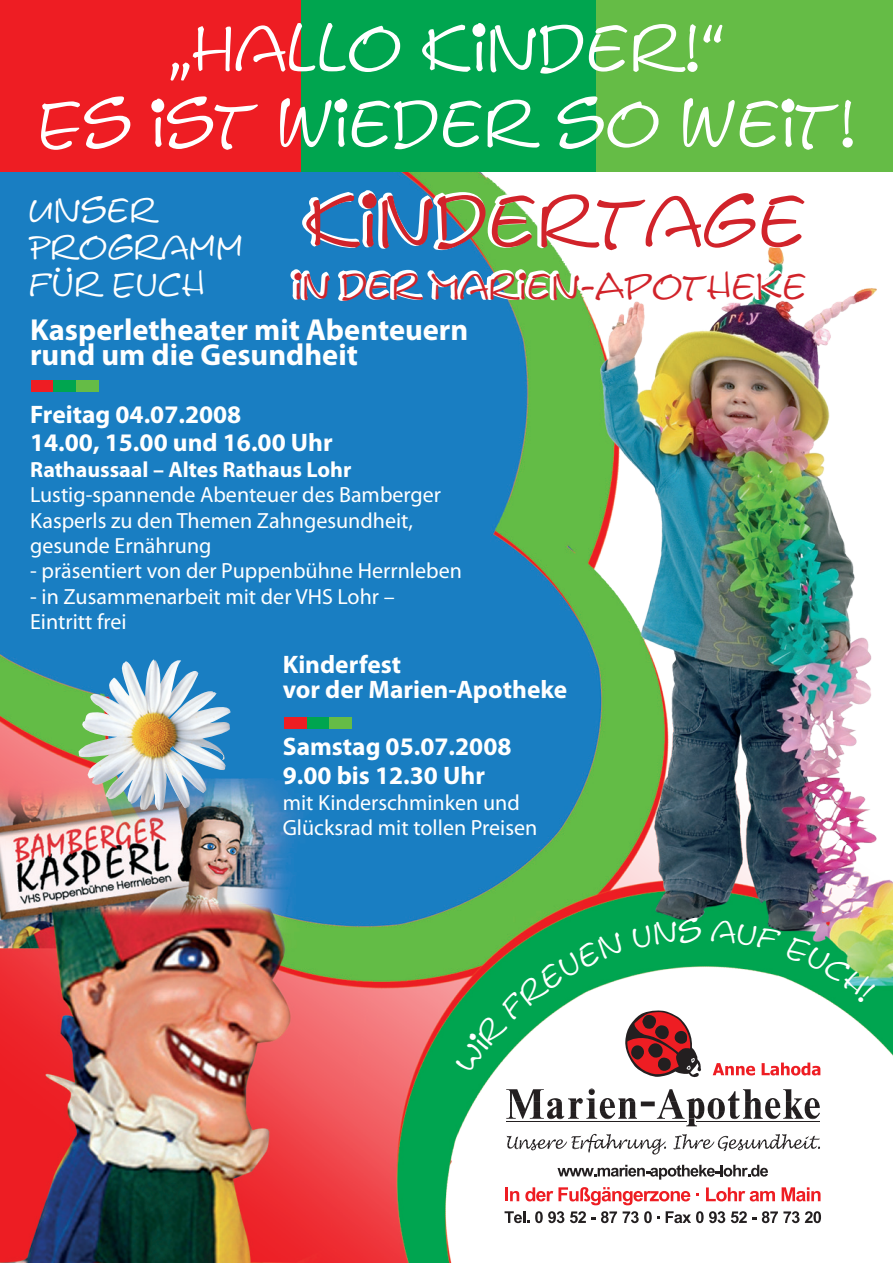
<style>
.page{position:relative;width:893px;height:1263px;background:#fff}
.page>*{position:absolute;margin:0;border:0;box-sizing:border-box;transform-origin:0 0}
.t1{font:70.05px "Leasterix";color:#d1232a}
.t2{font:63px "Leasterix";color:#fff}
.t3{font:35.1px "Leasterix";color:#d1232a}
.t4{font:32.85px "Leasterix";color:#fff}
.t5{font:700 30.45px "Myriad Pro";color:#fff}
.t6{font:700 25.35px "Myriad Pro";color:#fff}
.t7{font:22.05px "Myriad Pro";color:#fff}
.t8{font:700 22.05px "Myriad Pro";color:#fff}
</style>
<div class="page">
<img style="left:0;top:172px;width:893px;height:1091px">
<img style="left:288px;top:172px;width:520px;height:273px">
<div style="left:0;top:0;width:308px;height:172px;background:#ee1d23"></div>
<div style="left:301px;top:0;width:296px;height:172px;background:#00a54f"></div>
<div style="left:597px;top:0;width:296px;height:172px;background:#65bc46"></div>
<svg style="left:506px;top:1088px;width:314px;height:38px"></svg>
<svg style="left:507px;top:1134px;width:313px;height:20px"></svg>
<hr style="left:506px;top:1121px;width:181px;height:1px;background:#231f20">
<hr style="left:696px;top:1121px;width:123px;height:1px;background:#231f20">
<svg style="left:505px;top:1211px;width:24px;height:12px"></svg>
<svg style="left:535px;top:1211px;width:29px;height:12px"></svg>
<svg style="left:570px;top:1211px;width:16px;height:12px"></svg>
<svg style="left:592px;top:1211px;width:25px;height:12px"></svg>
<svg style="left:623px;top:1211px;width:29px;height:12px"></svg>
<svg style="left:666px;top:1211px;width:59px;height:12px"></svg>
<svg style="left:731px;top:1211px;width:16px;height:12px"></svg>
<svg style="left:753px;top:1211px;width:46px;height:12px"></svg>
<svg style="left:805px;top:1211px;width:16px;height:12px"></svg>
<hr style="left:505px;top:1187px;width:3px;height:14px;background:#ee1d23">
<svg style="left:510px;top:1191px;width:9px;height:10px"></svg>
<svg style="left:525px;top:1187px;width:165px;height:18px"></svg>
<svg style="left:706px;top:1187px;width:69px;height:14px"></svg>
<svg style="left:782px;top:1187px;width:38px;height:14px"></svg>
<svg style="left:557px;top:1165px;width:211px;height:14px"></svg>
<svg style="left:713px;top:1063px;width:42px;height:12px"></svg>
<svg style="left:762px;top:1062px;width:58px;height:13px"></svg>
<div style="left:31px;top:380px;width:23px;height:11px;background:#ee1d23"></div>
<div style="left:54px;top:380px;width:22px;height:11px;background:#00a54f"></div>
<div style="left:76px;top:380px;width:22px;height:11px;background:#65bc46"></div>
<div style="left:284px;top:717px;width:24px;height:12px;background:#ee1d23"></div>
<div style="left:307px;top:717px;width:22px;height:12px;background:#00a54f"></div>
<div style="left:329px;top:717px;width:23px;height:12px;background:#65bc46"></div>
<img style="left:78px;top:661px;width:148px;height:151px">
<svg style="left:454px;top:917px;width:247px;height:161px"></svg>
<svg style="left:711px;top:919px;width:166px;height:83px"></svg>
<p class="t2" style="left:168px;top:5px;width:559px">„HALLO KINDER!“</p>
<p class="t2" style="left:37px;top:81px;width:820px">ES IST WIEDER SO WEIT!</p>
<p class="t4" style="left:28px;top:188px;width:131px">UNSER</p>
<p class="t4" style="left:28px;top:225px;width:217px">PROGRAMM</p>
<p class="t4" style="left:28px;top:262px;width:178px">FÜR EUCH</p>
<p class="t1" style="left:305px;top:174px;width:503px">KINDERTAGE</p>
<p class="t3" style="left:294px;top:262px;width:514px">IN DER MARIEN-APOTHEKE</p>
<p class="t5" style="left:30px;top:310px;width:440px">Kasperletheater mit Abenteuern</p>
<p class="t5" style="left:30px;top:335px;width:329px">rund um die Gesundheit</p>
<p class="t6" style="left:30px;top:397px;width:213px">Freitag 04.07.2008</p>
<p class="t6" style="left:30px;top:426px;width:304px">14.00, 15.00 und 16.00 Uhr</p>
<p class="t8" style="left:30px;top:455px;width:323px">Rathaussaal – Altes Rathaus Lohr</p>
<p class="t7" style="left:30px;top:481px;width:412px">Lustig-spannende Abenteuer des Bamberger</p>
<p class="t7" style="left:30px;top:506px;width:384px">Kasperls zu den Themen Zahngesundheit,</p>
<p class="t7" style="left:30px;top:532px;width:183px">gesunde Ernährung</p>
<p class="t7" style="left:30px;top:557px;width:433px">- präsentiert von der Puppenbühne Herrnleben</p>
<p class="t7" style="left:30px;top:583px;width:366px">- in Zusammenarbeit mit der VHS Lohr –</p>
<p class="t7" style="left:30px;top:608px;width:98px">Eintritt frei</p>
<p class="t6" style="left:283px;top:647px;width:120px">Kinderfest</p>
<p class="t6" style="left:283px;top:673px;width:286px">vor der Marien-Apotheke</p>
<p class="t6" style="left:283px;top:730px;width:230px">Samstag 05.07.2008</p>
<p class="t6" style="left:283px;top:759px;width:204px">9.00 bis 12.30 Uhr</p>
<p class="t7" style="left:283px;top:789px;width:238px">mit Kinderschminken und</p>
<p class="t7" style="left:283px;top:814px;width:256px">Glücksrad mit tollen Preisen</p>
</div>
